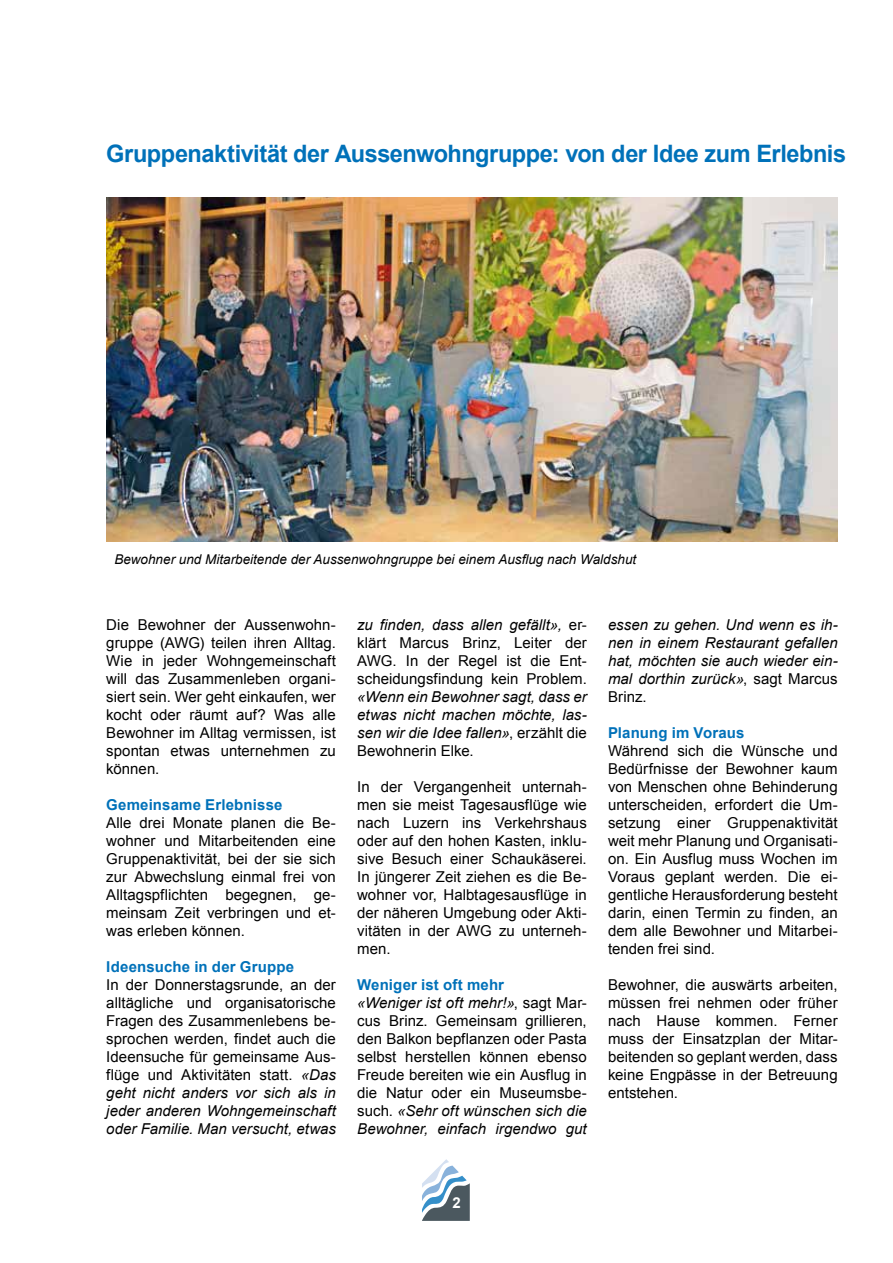
<style>
.page{position:relative;width:893px;height:1263px;background:#fff}
.page>*{position:absolute;margin:0;border:0;box-sizing:border-box;transform-origin:0 0}
.t1{font:700 24px "Arial";letter-spacing:-.02em;color:#0071b9}
.t2{font:15px/18px "Arial";letter-spacing:.005em;color:#000;text-align:justify}
.t3{font:italic 15px/18px "Arial";color:#000;text-align:justify}
.t4{font:700 15px "Arial";letter-spacing:.01em;color:#0071b9}
.t5{font:700 15px "Arial";color:#fff}
.t6{font:italic 13.5px "Arial";color:#000}
.s1{font-style:italic}
.s2{font-style:normal}
.s3{font-weight:700;color:#0071b9}
</style>
<div class="page">
<svg style="left:422px;top:1159px;width:48px;height:62px"></svg>
<img style="left:106px;top:197px;width:732px;height:345px">
<h1 class="t1" style="left:106px;top:140px;width:741px">Gruppenaktivität der Aussenwohngruppe: von der Idee zum Erlebnis</h1>
<p class="t6" style="left:114px;top:552px;width:523px">Bewohner und Mitarbeitende der Aussenwohngruppe bei einem Ausflug nach Waldshut</p>
<p class="t2" style="left:106px;top:616px;width:231px">Die Bewohner der Aussenwohn&shy;gruppe (AWG) teilen ihren Alltag.<br>Wie in jeder Wohngemeinschaft will das Zusammenleben organi&shy;siert sein. Wer geht einkaufen, wer kocht oder räumt auf? Was alle Bewohner im Alltag vermissen, ist spontan etwas unternehmen zu können.</p>
<p class="t4" style="left:106px;top:796px;width:178px">Gemeinsame Erlebnisse</p>
<p class="t2" style="left:106px;top:814px;width:231px">Alle drei Monate planen die Be&shy;wohner und Mitarbeitenden eine Gruppenaktivität, bei der sie sich zur Abwechslung einmal frei von Alltagspflichten begegnen, ge&shy;meinsam Zeit verbringen und et&shy;was erleben können.</p>
<p class="t4" style="left:106px;top:958px;width:189px">Ideensuche in der Gruppe</p>
<p class="t2" style="left:106px;top:976px;width:231px">In der Donnerstagsrunde, an der alltägliche und organisatorische Fragen des Zusammenlebens be&shy;sprochen werden, findet auch die Ideensuche für gemeinsame Aus&shy;flüge und Aktivitäten statt. <span class="s1">«Das geht nicht anders vor sich als in jeder anderen Wohngemeinschaft oder Familie. Man versucht, etwas</span></p>
<p class="t2" style="left:357px;top:616px;width:231px"><span class="s1">zu finden, dass allen gefällt»,</span> er&shy;klärt Marcus Brinz, Leiter der AWG. In der Regel ist die Ent&shy;scheidungsfindung kein Problem.</p>
<p class="t3" style="left:357px;top:688px;width:231px">«Wenn ein Bewohner sagt, dass er etwas nicht machen möchte, las&shy;sen wir die Idee fallen»<span class="s2">, erzählt die Bewohnerin Elke.</span></p>
<p class="t2" style="left:357px;top:778px;width:231px">In der Vergangenheit unternah&shy;men sie meist Tagesausflüge wie nach Luzern ins Verkehrshaus oder auf den hohen Kasten, inklu&shy;sive Besuch einer Schaukäserei.<br>In jüngerer Zeit ziehen es die Be&shy;wohner vor, Halbtagesausflüge in der näheren Umgebung oder Akti&shy;vitäten in der AWG zu unterneh&shy;men.</p>
<p class="t2" style="left:357px;top:976px;width:231px;text-align:left"><span class="s3">Weniger ist oft mehr<br></span><span class="s1">«Weniger ist oft mehr!»</span>, sagt Mar&shy;cus Brinz. Gemeinsam grillieren, den Balkon bepflanzen oder Pasta selbst herstellen können ebenso<br>Freude bereiten wie ein Ausflug in die Natur oder ein Museumsbe&shy;such. <span class="s1">«Sehr oft wünschen sich die<br>Bewohner, einfach irgendwo gut</span></p>
<p class="t3" style="left:608px;top:616px;width:231px">essen zu gehen. Und wenn es ih&shy;nen in einem Restaurant gefallen hat, möchten sie auch wieder ein&shy;mal dorthin zurück»<span class="s2">, sagt Marcus Brinz.</span></p>
<p class="t4" style="left:608px;top:724px;width:138px">Planung im Voraus</p>
<p class="t2" style="left:608px;top:742px;width:231px">Während sich die Wünsche und Bedürfnisse der Bewohner kaum von Menschen ohne Behinderung unterscheiden, erfordert die Um&shy;setzung einer Gruppenaktivität weit mehr Planung und Organisati&shy;on. Ein Ausflug muss Wochen im Voraus geplant werden. Die ei&shy;gentliche Herausforderung besteht darin, einen Termin zu finden, an dem alle Bewohner und Mitarbei&shy;tenden frei sind.</p>
<p class="t2" style="left:608px;top:976px;width:231px">Bewohner, die auswärts arbeiten, müssen frei nehmen oder früher nach Hause kommen. Ferner muss der Einsatzplan der Mitar&shy;beitenden so geplant werden, dass keine Engpässe in der Betreuung entstehen.</p>
<p class="t5" style="left:453px;top:1194px;width:10px">2</p>
</div>
